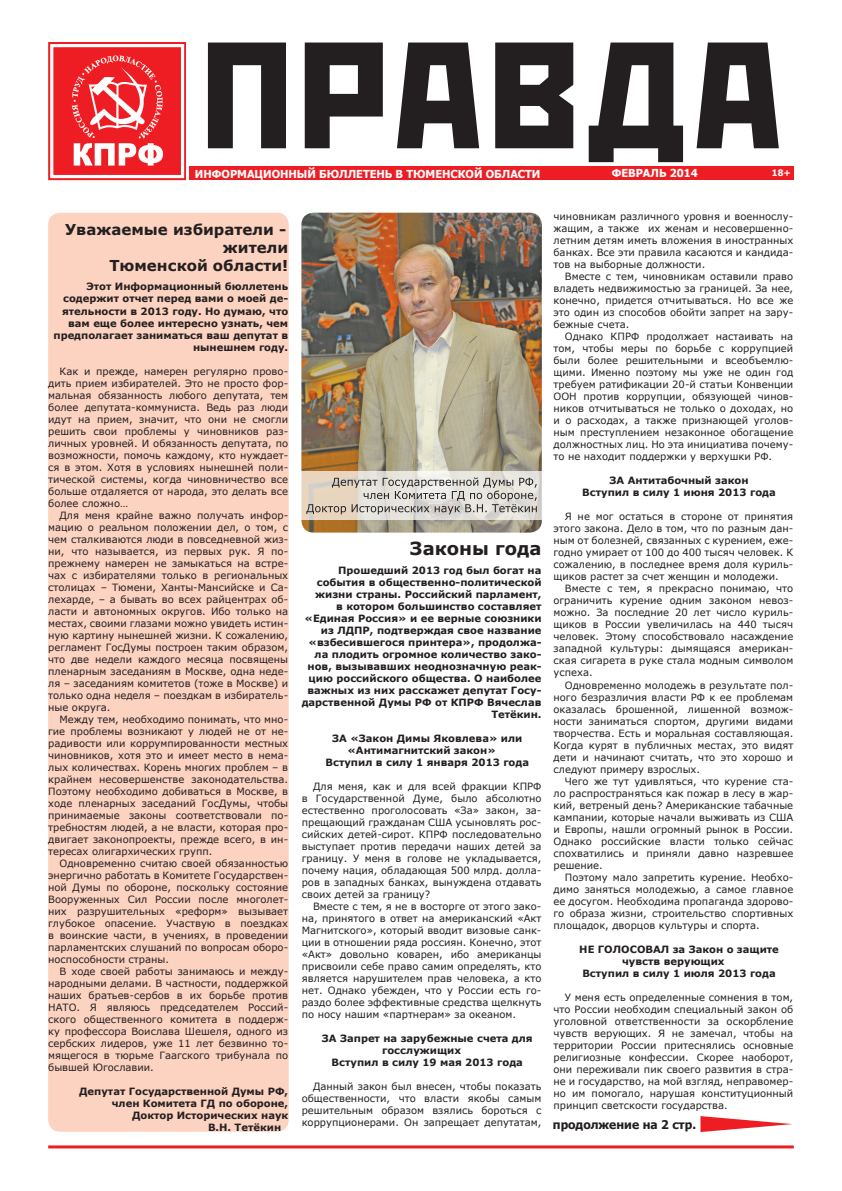
<style>
.page{position:relative;width:842px;height:1191px;background:#fff}
.page>*{position:absolute;margin:0;border:0;box-sizing:border-box;transform-origin:0 0}
.autor{font:700 18px "Verdana";color:#231f20}
.t1{font:700 15px "Verdana";color:#231f20}
.t2{font:700 12px "Tahoma";color:#231f20}
.t3{font:700 11px "Tahoma";color:#fff}
.t4{font:10px/12px "Verdana";color:#231f20;text-align:justify}
.podzagolovok{font:700 10px/12px "Verdana";color:#231f20}
.autor-2{font:700 10px "Verdana";color:#231f20}
.t5{font:700 9px "Tahoma";color:#fff}
</style>
<div class="page">
<hr style="left:48px;top:1145px;width:746px;height:3px;background:#ee1d23">
<svg style="left:208px;top:43px;width:571px;height:119px;fill:#231f20"></svg>
<img style="left:48px;top:43px;width:138px;height:137px">
<div style="left:190px;top:166px;width:604px;height:14px;background:#ee1d23"></div>
<svg style="left:700px;top:1116px;width:92px;height:16px"></svg>
<div style="left:48px;top:213px;width:241px;height:918px;background:#fcd2c0;border-radius:12px"></div>
<img style="left:301px;top:213px;width:241px;height:319px">
<svg style="left:301px;top:471px;width:241px;height:49px;background:#e4ded4"></svg>
<svg style="left:306px;top:477px;width:231px;height:37px;background:#c5c0b9"></svg>
<p class="t3" style="left:195px;top:166px;width:347px">ИНФОРМАЦИОННЫЙ БЮЛЛЕТЕНЬ В ТЮМЕНСКОЙ ОБЛАСТИ</p>
<p class="t5" style="left:772px;top:167px;width:20px">18+</p>
<p class="t3" style="left:612px;top:165px;width:87px">ФЕВРАЛЬ 2014</p>
<p class="t1" style="left:65px;top:219px;width:222px">Уважаемые избиратели -</p>
<p class="t1" style="left:223px;top:237px;width:67px">жители</p>
<p class="t1" style="left:109px;top:255px;width:180px">Тюменской области!</p>
<p class="podzagolovok" style="left:53px;top:281px;width:236px;text-align:right">Этот Информационный бюллетень содержит отчет перед вами о моей де&shy;ятельности в 2013 году. Но думаю, что вам еще более интересно узнать, чем предполагает заниматься ваш депутат в нынешнем году.</p>
<p class="t4" style="left:48px;top:365px;width:242px;text-indent:11px">Как и прежде, намерен регулярно прово&shy;дить прием избирателей. Это не просто фор&shy;мальная обязанность любого депутата, тем более депутата-коммуниста. Ведь раз люди идут на прием, значит, что они не смогли решить свои проблемы у чиновников раз&shy;личных уровней. И обязанность депутата, по возможности, помочь каждому, кто нуждает&shy;ся в этом. Хотя в условиях нынешней поли&shy;тической системы, когда чиновничество все больше отдаляется от народа, это делать все более сложно…</p>
<p class="t4" style="left:48px;top:509px;width:242px;text-indent:11px">Для меня крайне важно получать инфор&shy;мацию о реальном положении дел, о том, с чем сталкиваются люди в повседневной жиз&shy;ни, что называется, из первых рук. Я по&shy;прежнему намерен не замыкаться на встре&shy;чах с избирателями только в региональных столицах – Тюмени, Ханты-Мансийске и Са&shy;лехарде, – а бывать во всех райцентрах об&shy;ласти и автономных округов. Ибо только на местах, своими глазами можно увидеть истин&shy;ную картину нынешней жизни. К сожалению, регламент ГосДумы построен таким образом, что две недели каждого месяца посвящены пленарным заседаниям в Москве, одна неде&shy;ля – заседаниям комитетов (тоже в Москве) и только одна неделя – поездкам в избиратель&shy;ные округа.</p>
<p class="t4" style="left:48px;top:713px;width:242px;text-indent:11px">Между тем, необходимо понимать, что мно&shy;гие проблемы возникают у людей не от не&shy;радивости или коррумпированности местных чиновников, хотя это и имеет место в нема&shy;лых количествах. Корень многих проблем – в крайнем несовершенстве законодательства.<br>Поэтому необходимо добиваться в Москве, в ходе пленарных заседаний ГосДумы, чтобы принимаемые законы соответствовали по&shy;требностям людей, а не власти, которая про&shy;двигает законопроекты, прежде всего, в ин&shy;тересах олигархических групп.</p>
<p class="t4" style="left:48px;top:857px;width:242px;text-indent:11px">Одновременно считаю своей обязанностью энергично работать в Комитете Государствен&shy;ной Думы по обороне, поскольку состояние Вооруженных Сил России после многолет&shy;них разрушительных «реформ» вызывает глубокое опасение. Участвую в поездках в воинские части, в учениях, в проведении парламентских слушаний по вопросам оборо&shy;носпособности страны.</p>
<p class="t4" style="left:48px;top:965px;width:242px;text-indent:11px">В ходе своей работы занимаюсь и между&shy;народными делами. В частности, поддержкой наших братьев-сербов в их борьбе против НАТО. Я являюсь председателем Россий&shy;ского общественного комитета в поддерж&shy;ку профессора Воислава Шешеля, одного из сербских лидеров, уже 11 лет безвинно то&shy;мящегося в тюрьме Гаагского трибунала по бывшей Югославии.</p>
<p class="autor-2" style="left:79px;top:1084px;width:210px">Депутат Государственной Думы РФ,</p>
<p class="autor-2" style="left:112px;top:1096px;width:178px">член Комитета ГД по обороне,</p>
<p class="autor-2" style="left:132px;top:1108px;width:158px">Доктор Исторических наук</p>
<p class="autor-2" style="left:208px;top:1120px;width:75px">В.Н. Тетёкин</p>
<p class="autor" style="left:410px;top:535px;width:133px">Законы года</p>
<p class="podzagolovok" style="left:302px;top:564px;width:241px;text-align:right">Прошедший 2013 год был богат на события в общественно-политической жизни страны. Российский парламент,<br>в котором большинство составляет «Единая Россия» и ее верные союзники из ЛДПР, подтверждая свое название «взбесившегося принтера», продолжа&shy;ла плодить огромное количество зако&shy;нов, вызывавших неоднозначную реак&shy;цию российского общества. О наиболее важных из них расскажет депутат Госу&shy;дарственной Думы РФ от КПРФ Вячеслав Тетёкин.</p>
<p class="podzagolovok" style="left:347px;top:732px;width:177px;text-indent:-15px">ЗА «Закон Димы Яковлева» или «Антимагнитский закон»</p>
<p class="podzagolovok" style="left:325px;top:756px;width:205px">Вступил в силу 1 января 2013 года</p>
<p class="t4" style="left:302px;top:780px;width:241px;text-indent:11px">Для меня, как и для всей фракции КПРФ в Государственной Думе, было абсолютно естественно проголосовать «За» закон, за&shy;прещающий гражданам США усыновлять рос&shy;сийских детей-сирот. КПРФ последовательно выступает против передачи наших детей за границу. У меня в голове не укладывается, почему нация, обладающая 500 млрд. долла&shy;ров в западных банках, вынуждена отдавать своих детей за границу?</p>
<p class="t4" style="left:302px;top:900px;width:241px;text-indent:11px">Вместе с тем, я не в восторге от этого зако&shy;на, принятого в ответ на американский «Акт Магнитского», который вводит визовые санк&shy;ции в отношении ряда россиян. Конечно, этот «Акт» довольно коварен, ибо американцы присвоили себе право самим определять, кто является нарушителем прав человека, а кто нет. Однако убежден, что у России есть го&shy;раздо более эффективные средства щелкнуть по носу нашим «партнерам» за океаном.</p>
<p class="podzagolovok" style="left:382px;top:1032px;width:152px;text-indent:-60px">ЗА Запрет на зарубежные счета для госслужищих</p>
<p class="podzagolovok" style="left:332px;top:1056px;width:193px">Вступил в силу 19 мая 2013 года</p>
<p class="t4" style="left:302px;top:1080px;width:241px;text-indent:11px">Данный закон был внесен, чтобы показать общественности, что власти якобы самым решительным образом взялись бороться с коррупционерами. Он запрещает депутатам,</p>
<p class="t4" style="left:553px;top:211px;width:241px">чиновникам различного уровня и военнослу&shy;жащим, а также их женам и несовершенно&shy;летним детям иметь вложения в иностранных банках. Все эти правила касаются и кандида&shy;тов на выборные должности.</p>
<p class="t4" style="left:553px;top:271px;width:241px;text-indent:11px">Вместе с тем, чиновникам оставили право владеть недвижимостью за границей. За нее, конечно, придется отчитываться. Но все же это один из способов обойти запрет на зару&shy;бежные счета.</p>
<p class="t4" style="left:553px;top:331px;width:241px;text-indent:11px">Однако КПРФ продолжает настаивать на том, чтобы меры по борьбе с коррупцией были более решительными и всеобъемлю&shy;щими. Именно поэтому мы уже не один год требуем ратификации 20-й статьи Конвенции ООН против коррупции, обязующей чинов&shy;ников отчитываться не только о доходах, но и о расходах, а также признающей уголов&shy;ным преступлением незаконное обогащение должностных лиц. Но эта инициатива почему&shy;то не находит поддержки у верхушки РФ.</p>
<p class="podzagolovok" style="left:610px;top:474px;width:141px">ЗА Антитабочный закон</p>
<p class="podzagolovok" style="left:582px;top:486px;width:195px">Вступил в силу 1 июня 2013 года</p>
<p class="t4" style="left:553px;top:511px;width:241px;text-indent:11px">Я не мог остаться в стороне от принятия этого закона. Дело в том, что по разным дан&shy;ным от болезней, связанных с курением, еже&shy;годно умирает от 100 до 400 тысяч человек. К сожалению, в последнее время доля куриль&shy;щиков растет за счет женщин и молодежи.</p>
<p class="t4" style="left:553px;top:583px;width:241px;text-indent:11px">Вместе с тем, я прекрасно понимаю, что ограничить курение одним законом невоз&shy;можно. За последние 20 лет число куриль&shy;щиков в России увеличилась на 440 тысяч человек. Этому способствовало насаждение западной культуры: дымящаяся американ&shy;ская сигарета в руке стала модным символом успеха.</p>
<p class="t4" style="left:553px;top:679px;width:241px;text-indent:11px">Одновременно молодежь в результате пол&shy;ного безразличия власти РФ к ее проблемам оказалась брошенной, лишенной возмож&shy;ности заниматься спортом, другими видами творчества. Есть и моральная составляющая.<br>Когда курят в публичных местах, это видят дети и начинают считать, что это хорошо и следуют примеру взрослых.</p>
<p class="t4" style="left:553px;top:775px;width:241px;text-indent:11px">Чего же тут удивляться, что курение ста&shy;ло распространяться как пожар в лесу в жар&shy;кий, ветреный день? Американские табачные кампании, которые начали выживать из США и Европы, нашли огромный рынок в России.<br>Однако российские власти только сейчас спохватились и приняли давно назревшее решение.</p>
<p class="t4" style="left:553px;top:871px;width:241px;text-indent:11px">Поэтому мало запретить курение. Необхо&shy;димо заняться молодежью, а самое главное ее досугом. Необходима пропаганда здорово&shy;го образа жизни, строительство спортивных площадок, дворцов культуры и спорта.</p>
<p class="podzagolovok" style="left:622px;top:942px;width:158px;text-indent:-43px">НЕ ГОЛОСОВАЛ за Закон о защите чувств верующих</p>
<p class="podzagolovok" style="left:582px;top:966px;width:195px">Вступил в силу 1 июля 2013 года</p>
<p class="t4" style="left:553px;top:991px;width:241px;text-indent:11px">У меня есть определенные сомнения в том, что России необходим специальный закон об уголовной ответственности за оскорбление чувств верующих. Я не замечал, чтобы на территории России притеснялись основные религиозные конфессии. Скорее наоборот, они переживали пик своего развития в стра&shy;не и государство, на мой взгляд, неправомер&shy;но им помогало, нарушая конституционный принцип светскости государства.</p>
<p class="t2" style="left:553px;top:1115px;width:145px">продолжение на 2 стр.</p>
</div>
